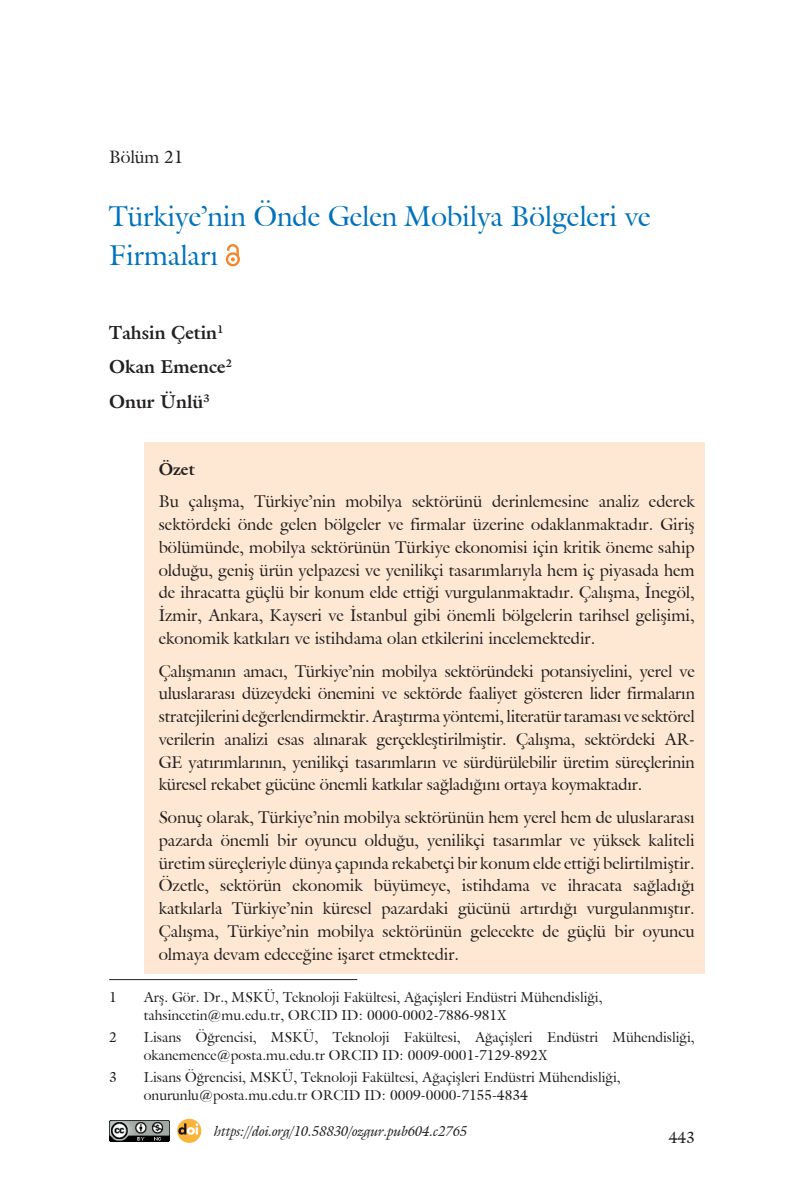
<style>
.page{position:relative;width:794px;height:1191px;background:#fff}
.page>*{position:absolute;margin:0;border:0;box-sizing:border-box;transform-origin:0 0}
.t1{font:28px/38.5px "Galliard IT Cby BT";color:#0072bc}
.t2{font:700 18.38px/34.5px "Galliard IT Cby BT";color:#231f20}
.t3{font:17.5px "Galliard IT Cby BT";color:#231f20}
.t4{font:16.62px/22.8px "Galliard IT Cby BT";color:#231f20;text-align:justify}
.t5{font:700 16.62px "Galliard IT Cby BT";color:#231f20}
.t6{font:15.75px "Galliard IT Cby BT";color:#231f20}
.t7{font:14px/17.5px "Galliard IT Cby BT";color:#231f20}
.t8{font:italic 14px "Galliard IT Cby BT";color:#231f20}
</style>
<div class="page">
<div style="left:144px;top:442px;width:560px;height:47px;background:#fee8d3"></div>
<div style="left:144px;top:475px;width:560px;height:183px;background:#fee8d3"></div>
<div style="left:144px;top:644px;width:560px;height:160px;background:#fee8d3"></div>
<div style="left:144px;top:790px;width:560px;height:183px;background:#fee8d3"></div>
<svg style="left:226px;top:244px;width:14px;height:22px"></svg>
<hr style="left:109px;top:979px;width:248px;height:1px;background:#231f20">
<img style="left:109px;top:1120px;width:60px;height:21px">
<svg style="left:177px;top:1118px;width:24px;height:24px"></svg>
<svg style="left:178px;top:1123px;width:20px;height:11px"></svg>
<p class="t3" style="left:109px;top:145px;width:76px">Bölüm 21</p>
<h1 class="t1" style="left:109px;top:197px;width:543px">Türkiye’nin Önde Gelen Mobilya Bölgeleri ve<br>Firmaları</h1>
<p class="t2" style="left:109px;top:315px;width:124px">Tahsin Çetin<sup>1<br></sup>Okan Emence<sup>2<br></sup>Onur Ünlü<sup>3</sup></p>
<p class="t5" style="left:159px;top:458px;width:38px">Özet</p>
<p class="t4" style="left:159px;top:490px;width:537px">Bu çalışma, Türkiye’nin mobilya sektörünü derinlemesine analiz ederek sektördeki önde gelen bölgeler ve firmalar üzerine odaklanmaktadır. Giriş bölümünde, mobilya sektörünün Türkiye ekonomisi için kritik öneme sahip olduğu, geniş ürün yelpazesi ve yenilikçi tasarımlarıyla hem iç piyasada hem de ihracatta güçlü bir konum elde ettiği vurgulanmaktadır. Çalışma, İnegöl, İzmir, Ankara, Kayseri ve İstanbul gibi önemli bölgelerin tarihsel gelişimi, ekonomik katkıları ve istihdama olan etkilerini incelemektedir.</p>
<p class="t4" style="left:159px;top:659px;width:537px">Çalışmanın amacı, Türkiye’nin mobilya sektöründeki potansiyelini, yerel ve uluslararası düzeydeki önemini ve sektörde faaliyet gösteren lider firmaların stratejilerini değerlendirmektir. Araştırma yöntemi, literatür taraması ve sektörel verilerin analizi esas alınarak gerçekleştirilmiştir. Çalışma, sektördeki AR-GE yatırımlarının, yenilikçi tasarımların ve sürdürülebilir üretim süreçlerinin küresel rekabet gücüne önemli katkılar sağladığını ortaya koymaktadır.</p>
<p class="t4" style="left:159px;top:806px;width:537px">Sonuç olarak, Türkiye’nin mobilya sektörünün hem yerel hem de uluslararası pazarda önemli bir oyuncu olduğu, yenilikçi tasarımlar ve yüksek kaliteli üretim süreçleriyle dünya çapında rekabetçi bir konum elde ettiği belirtilmiştir.<br>Özetle, sektörün ekonomik büyümeye, istihdama ve ihracata sağladığı katkılarla Türkiye’nin küresel pazardaki gücünü artırdığı vurgulanmıştır.<br>Çalışma, Türkiye’nin mobilya sektörünün gelecekte de güçlü bir oyuncu olmaya devam edeceğine işaret etmektedir.</p>
<p class="t7" style="left:109px;top:988px;width:9px">1</p>
<p class="t7" style="left:144px;top:988px;width:460px">Arş. Gör. Dr., MSKÜ, Teknoloji Fakültesi, Ağaçişleri Endüstri Mühendisliği, tahsincetin@mu.edu.tr, ORCID ID: 0000-0002-7886-981X</p>
<p class="t7" style="left:109px;top:1028px;width:9px">2</p>
<p class="t7" style="left:144px;top:1028px;width:552px">Lisans Öğrencisi, MSKÜ, Teknoloji Fakültesi, Ağaçişleri Endüstri Mühendisliği, okanemence@posta.mu.edu.tr ORCID ID: 0009-0001-7129-892X</p>
<p class="t7" style="left:109px;top:1068px;width:9px">3</p>
<p class="t7" style="left:144px;top:1068px;width:478px">Lisans Öğrencisi, MSKÜ, Teknoloji Fakültesi, Ağaçişleri Endüstri Mühendisliği, onurunlu@posta.mu.edu.tr ORCID ID: 0009-0000-7155-4834</p>
<p class="t8" style="left:214px;top:1121px;width:255px">https://doi.org/10.58830/ozgur.pub604.c2765</p>
<p class="t6" style="left:668px;top:1127px;width:28px">443</p>
</div>
